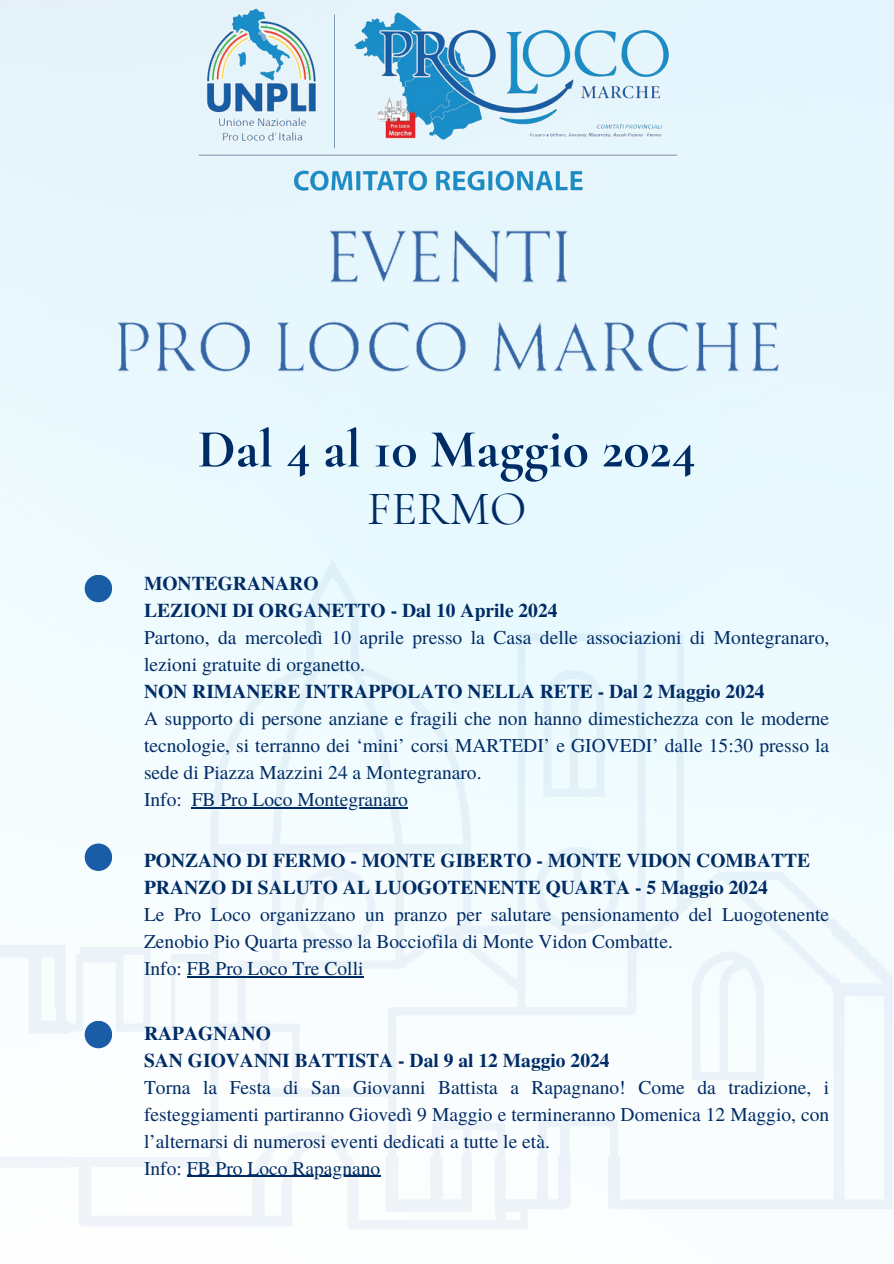
<style>
.page{position:relative;width:894px;height:1264px;background:#fff}
.page>*{position:absolute;margin:0;border:0;box-sizing:border-box;transform-origin:0 0}
.t1{font:700 54.15px "Cormorant Garamond";color:#002c66}
.t2{font:48px "Cormorant Garamond";color:#002c66}
.t3{font:19.5px/27px "Te X Gyre Termes";color:#002c66}
.t4{font:700 19.5px "Te X Gyre Termes";color:#002c66}
</style>
<div class="page">
<img style="left:190px;top:0;width:512px;height:200px">
<img style="left:0;top:535px;width:893px;height:728px">
<hr style="left:192px;top:807px;width:216px;height:1px;background:#002c66">
<hr style="left:187px;top:976px;width:176px;height:1px;background:#002c66">
<hr style="left:187px;top:1175px;width:193px;height:1px;background:#002c66">
<img style="left:318px;top:223px;width:257px;height:70px">
<img style="left:112px;top:315px;width:668px;height:66px">
<div style="left:85px;top:575px;width:27px;height:27px;background:#185da5;border-radius:50%"></div>
<div style="left:85px;top:843px;width:27px;height:28px;background:#185da5;border-radius:50%"></div>
<div style="left:85px;top:1020px;width:27px;height:28px;background:#185da5;border-radius:50%"></div>
<p class="t1" style="left:198px;top:416px;width:499px">Dal 4 al 10 Maggio 2024</p>
<h2 class="t2" style="left:367px;top:479px;width:161px">FERMO</h2>
<p class="t4" style="left:144px;top:568px;width:176px">MONTEGRANARO</p>
<p class="t4" style="left:144px;top:595px;width:415px">LEZIONI DI ORGANETTO - Dal 10 Aprile 2024</p>
<h1 class="t3" style="left:144px;top:623px;width:686px">Partono, da mercoledì 10 aprile presso la Casa delle associazioni di Montegranaro, lezioni gratuite di organetto.</h1>
<p class="t4" style="left:144px;top:676px;width:622px">NON RIMANERE INTRAPPOLATO NELLA RETE - Dal 2 Maggio 2024</p>
<p class="t3" style="left:144px;top:704px;width:686px;text-align:justify">A supporto di persone anziane e fragili che non hanno dimestichezza con le moderne tecnologie, si terranno dei ‘mini’ corsi MARTEDI’ e GIOVEDI’ dalle 15:30 presso la sede di Piazza Mazzini 24 a Montegranaro.</p>
<p class="t3" style="left:144px;top:785px;width:39px">Info:</p>
<p class="t3" style="left:192px;top:785px;width:218px">FB Pro Loco Montegranaro</p>
<p class="t4" style="left:144px;top:845px;width:667px">PONZANO DI FERMO - MONTE GIBERTO - MONTE VIDON COMBATTE</p>
<p class="t4" style="left:144px;top:872px;width:625px">PRANZO DI SALUTO AL LUOGOTENENTE QUARTA - 5 Maggio 2024</p>
<p class="t3" style="left:144px;top:900px;width:686px">Le Pro Loco organizzano un pranzo per salutare pensionamento del Luogotenente<br>Zenobio Pio Quarta presso la Bocciofila di Monte Vidon Combatte.</p>
<p class="t3" style="left:144px;top:954px;width:221px">Info: FB Pro Loco Tre Colli</p>
<p class="t4" style="left:144px;top:1017px;width:128px">RAPAGNANO</p>
<p class="t4" style="left:144px;top:1044px;width:467px">SAN GIOVANNI BATTISTA - Dal 9 al 12 Maggio 2024</p>
<p class="t3" style="left:144px;top:1072px;width:686px;text-align:justify">Torna la Festa di San Giovanni Battista a Rapagnano! Come da tradizione, i festeggiamenti partiranno Giovedì 9 Maggio e termineranno Domenica 12 Maggio, con l’alternarsi di numerosi eventi dedicati a tutte le età.</p>
<p class="t3" style="left:144px;top:1153px;width:238px">Info: FB Pro Loco Rapagnano</p>
</div>
